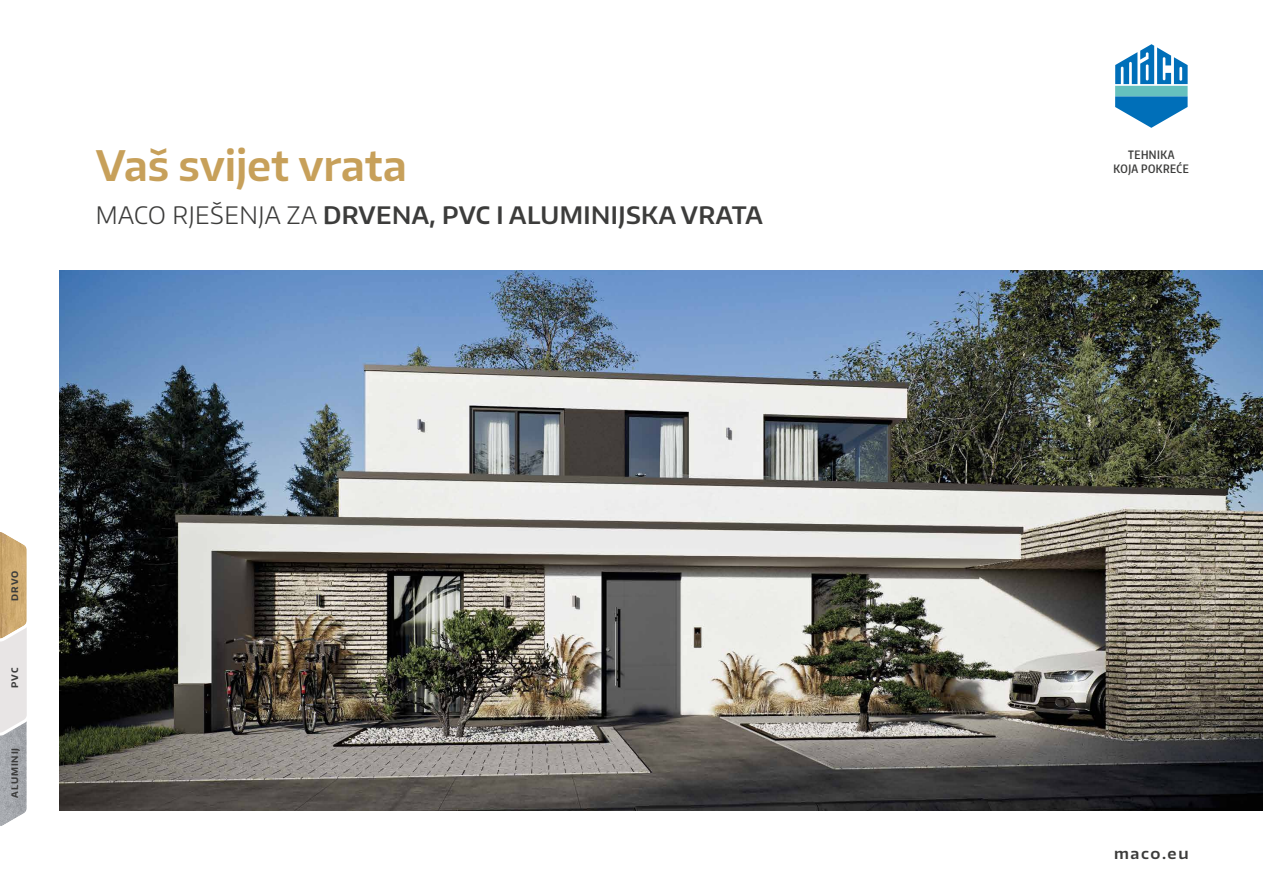
<style>
.page{position:relative;width:1263px;height:893px;background:#fff}
.page>*{position:absolute;margin:0;border:0;box-sizing:border-box;transform-origin:0 0}
.t1{font:600 42px "Encode Sans Normal";letter-spacing:-.005em;color:#c7a05a}
.t2{font:600 24px "Encode Sans Normal";letter-spacing:.02em;color:#3c3c3b}
.t3{font:600 15px "Encode Sans Wide";letter-spacing:.105em;color:#3c3c3b}
.t4{font:600 11.55px/13.6px "Encode Sans Compressed";letter-spacing:.04em;color:#3c3c3b;text-align:center}
.t5{font:700 9px "Encode Sans Normal";letter-spacing:.1em;color:#3c3c3b}
.s1{font-weight:300}
</style>
<div class="page">
<img style="left:60px;top:270px;width:1203px;height:540px">
<svg style="left:0;top:532px;width:27px;height:294px;background:#ccc1b1"></svg>
<svg style="left:1115px;top:44px;width:73px;height:84px"></svg>
<h1 class="t1" style="left:96px;top:138px;width:313px">Vaš svijet vrata</h1>
<p class="t2" style="left:96px;top:199px;width:669px"><span class="s1">MACO RJEŠENJA ZA</span> DRVENA, PVC I ALUMINIJSKA VRATA</p>
<p class="t5" style="left:9px;top:600px;width:31px;rotate:-90deg">DRVO</p>
<p class="t5" style="left:9px;top:688px;width:21px;rotate:-90deg">PVC</p>
<p class="t5" style="left:9px;top:798px;width:51px;rotate:-90deg">ALUMINIJ</p>
<p class="t4" style="left:1113px;top:148px;width:77px">TEHNIKA<br>KOJA POKREĆE</p>
<p class="t3" style="left:1114px;top:843px;width:76px">maco.eu</p>
</div>
